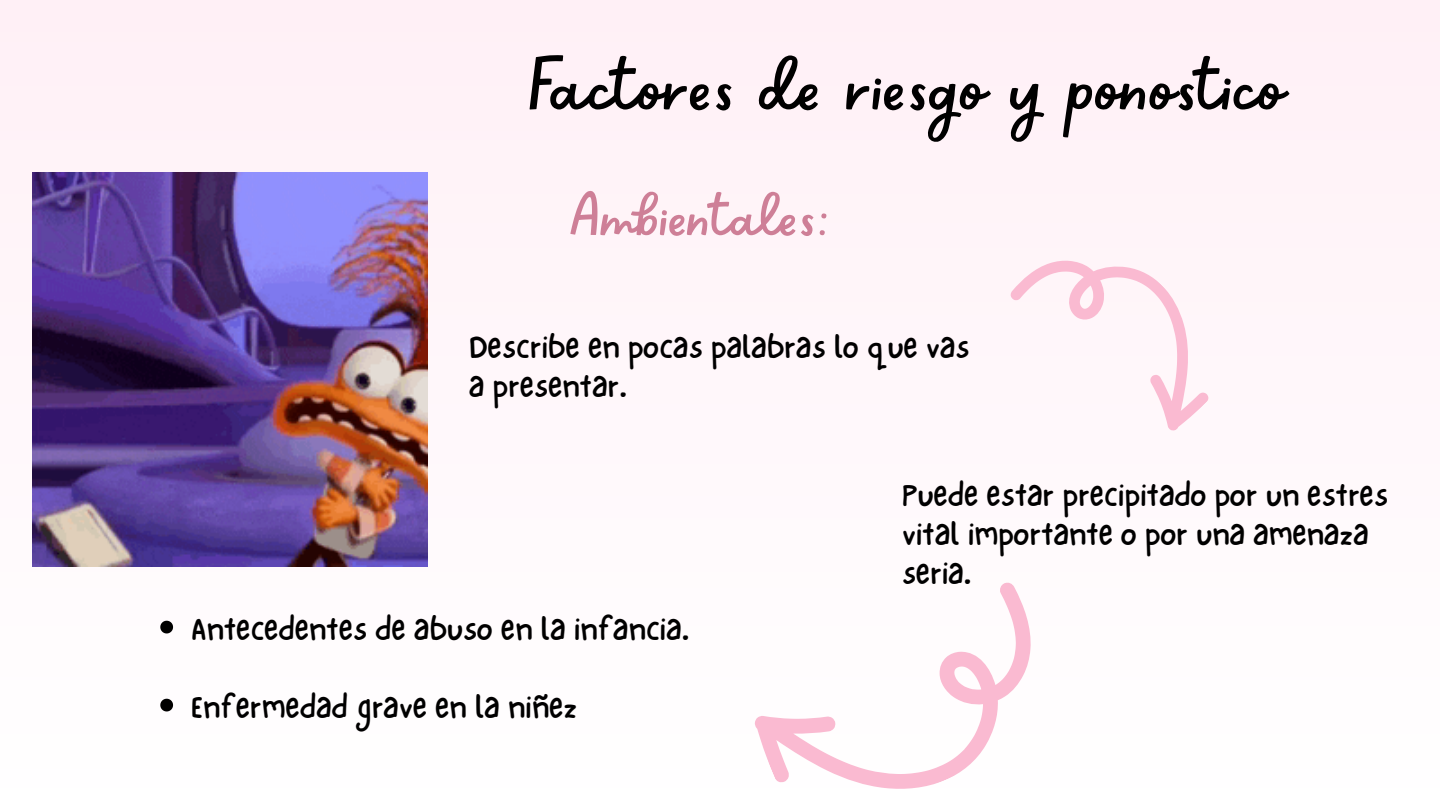
<style>
.page{position:relative;width:1440px;height:810px;background:#fff7fa}
.page>*{position:absolute;margin:0;border:0;box-sizing:border-box;transform-origin:0 0}
.t1{font:83px "Sweet Apricot";color:#000}
.t2{font:67px "Sweet Apricot";color:#ce7f97}
.t3{font:33px/39px "NF One Little Font Regular";color:#000}
</style>
<div class="page">
<svg style="left:1010px;top:260px;width:199px;height:171px"></svg>
<svg style="left:755px;top:582px;width:276px;height:207px"></svg>
<img style="left:33px;top:172px;width:394px;height:395px">
<svg style="left:160px;top:621px;width:13px;height:12px"></svg>
<svg style="left:160px;top:699px;width:13px;height:12px"></svg>
<p class="t1" style="left:529px;top:32px;width:759px">Factores de riesgo y ponostico</p>
<p class="t2" style="left:570px;top:173px;width:260px">Ambientales:</p>
<p class="t3" style="left:469px;top:328px;width:502px">Describe en pocas palabras lo que vas a presentar.</p>
<h2 class="t3" style="left:191px;top:609px;width:500px">Antecedentes de abuso en la infancia.</h2>
<p class="t3" style="left:191px;top:687px;width:388px">Enfermedad grave en la niñez</p>
<p class="t3" style="left:902px;top:476px;width:488px">Puede estar precipitado por un estres vital importante o por una amenaza seria.</p>
</div>
